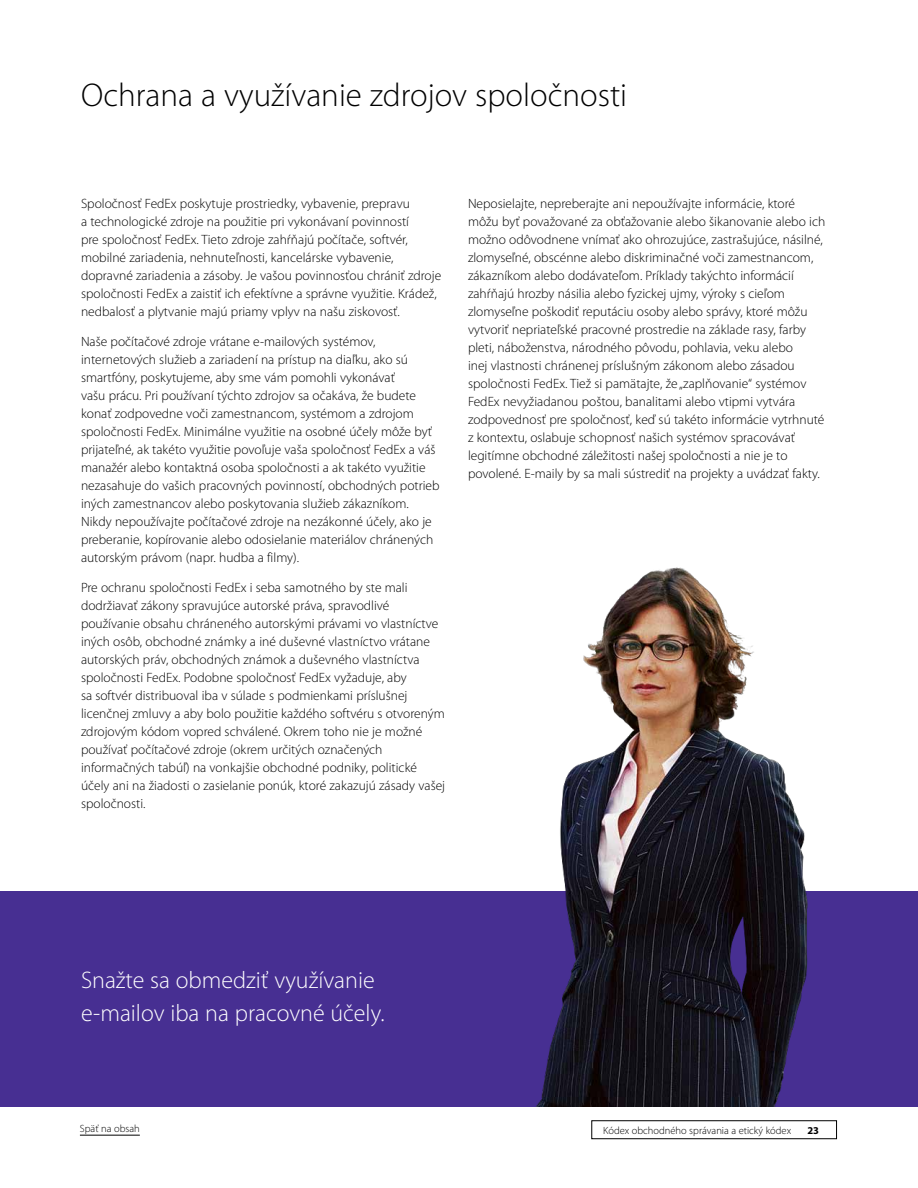
<style>
.page{position:relative;width:918px;height:1188px;background:#fff}
.page>*{position:absolute;margin:0;border:0;box-sizing:border-box;transform-origin:0 0}
.t1{font:300 33px "Myriad Pro";color:#000}
.t2{font:300 24px/33px "Myriad Pro";color:#fff}
.t3{font:300 13.5px/18px "Myriad Pro";color:#000}
.t4{font:300 10.5px "Myriad Pro";color:#000}
.t5{font:700 10.5px "Myriad Pro";color:#000}
</style>
<div class="page">
<div style="left:592px;top:1121px;width:245px;height:18px;border:1px solid #000"></div>
<hr style="left:80px;top:1135px;width:60px;height:1px;background:#000">
<div style="left:0;top:891px;width:918px;height:216px;background:#472f92"></div>
<img style="left:536px;top:567px;width:272px;height:540px">
<h1 class="t1" style="left:81px;top:75px;width:548px">Ochrana a využívanie zdrojov spoločnosti</h1>
<p class="t3" style="left:81px;top:194px;width:362px">Spoločnosť FedEx poskytuje prostriedky, vybavenie, prepravu<br>a technologické zdroje na použitie pri vykonávaní povinností<br>pre spoločnosť FedEx. Tieto zdroje zahŕňajú počítače, softvér, mobilné zariadenia, nehnuteľnosti, kancelárske vybavenie, dopravné zariadenia a zásoby. Je vašou povinnosťou chrániť zdroje spoločnosti FedEx a zaistiť ich efektívne a správne využitie. Krádež, nedbalosť a plytvanie majú priamy vplyv na našu ziskovosť.</p>
<p class="t3" style="left:81px;top:332px;width:360px">Naše počítačové zdroje vrátane e-mailových systémov, internetových služieb a zariadení na prístup na diaľku, ako sú smartfóny, poskytujeme, aby sme vám pomohli vykonávať<br>vašu prácu. Pri používaní týchto zdrojov sa očakáva, že budete konať zodpovedne voči zamestnancom, systémom a zdrojom spoločnosti FedEx. Minimálne využitie na osobné účely môže byť prijateľné, ak takéto využitie povoľuje vaša spoločnosť FedEx a váš manažér alebo kontaktná osoba spoločnosti a ak takéto využitie nezasahuje do vašich pracovných povinností, obchodných potrieb iných zamestnancov alebo poskytovania služieb zákazníkom.<br>Nikdy nepoužívajte počítačové zdroje na nezákonné účely, ako je preberanie, kopírovanie alebo odosielanie materiálov chránených autorským právom (napr. hudba a filmy).</p>
<p class="t3" style="left:81px;top:578px;width:366px">Pre ochranu spoločnosti FedEx i seba samotného by ste mali dodržiavať zákony spravujúce autorské práva, spravodlivé používanie obsahu chráneného autorskými právami vo vlastníctve iných osôb, obchodné známky a iné duševné vlastníctvo vrátane autorských práv, obchodných známok a duševného vlastníctva spoločnosti FedEx. Podobne spoločnosť FedEx vyžaduje, aby<br>sa softvér distribuoval iba v súlade s podmienkami príslušnej licenčnej zmluvy a aby bolo použitie každého softvéru s otvoreným zdrojovým kódom vopred schválené. Okrem toho nie je možné používať počítačové zdroje (okrem určitých označených informačných tabúľ) na vonkajšie obchodné podniky, politické účely ani na žiadosti o zasielanie ponúk, ktoré zakazujú zásady vašej spoločnosti.</p>
<p class="t3" style="left:468px;top:194px;width:359px">Neposielajte, nepreberajte ani nepoužívajte informácie, ktoré môžu byť považované za obťažovanie alebo šikanovanie alebo ich možno odôvodnene vnímať ako ohrozujúce, zastrašujúce, násilné, zlomyseľné, obscénne alebo diskriminačné voči zamestnancom, zákazníkom alebo dodávateľom. Príklady takýchto informácií zahŕňajú hrozby násilia alebo fyzickej ujmy, výroky s cieľom zlomyseľne poškodiť reputáciu osoby alebo správy, ktoré môžu vytvoriť nepriateľské pracovné prostredie na základe rasy, farby pleti, náboženstva, národného pôvodu, pohlavia, veku alebo<br>inej vlastnosti chránenej príslušným zákonom alebo zásadou spoločnosti FedEx. Tiež si pamätajte, že „zaplňovanie“ systémov FedEx nevyžiadanou poštou, banalitami alebo vtipmi vytvára zodpovednosť pre spoločnosť, keď sú takéto informácie vytrhnuté z kontextu, oslabuje schopnosť našich systémov spracovávať legitímne obchodné záležitosti našej spoločnosti a nie je to povolené. E-maily by sa mali sústrediť na projekty a uvádzať fakty.</p>
<h2 class="t2" style="left:81px;top:964px;width:305px">Snažte sa obmedziť využívanie e-mailov iba na pracovné účely.</h2>
<p class="t4" style="left:80px;top:1122px;width:61px">Späť na obsah</p>
<p class="t4" style="left:603px;top:1124px;width:190px">Kódex obchodného správania a etický kódex</p>
<p class="t5" style="left:807px;top:1123px;width:13px">23</p>
</div>
